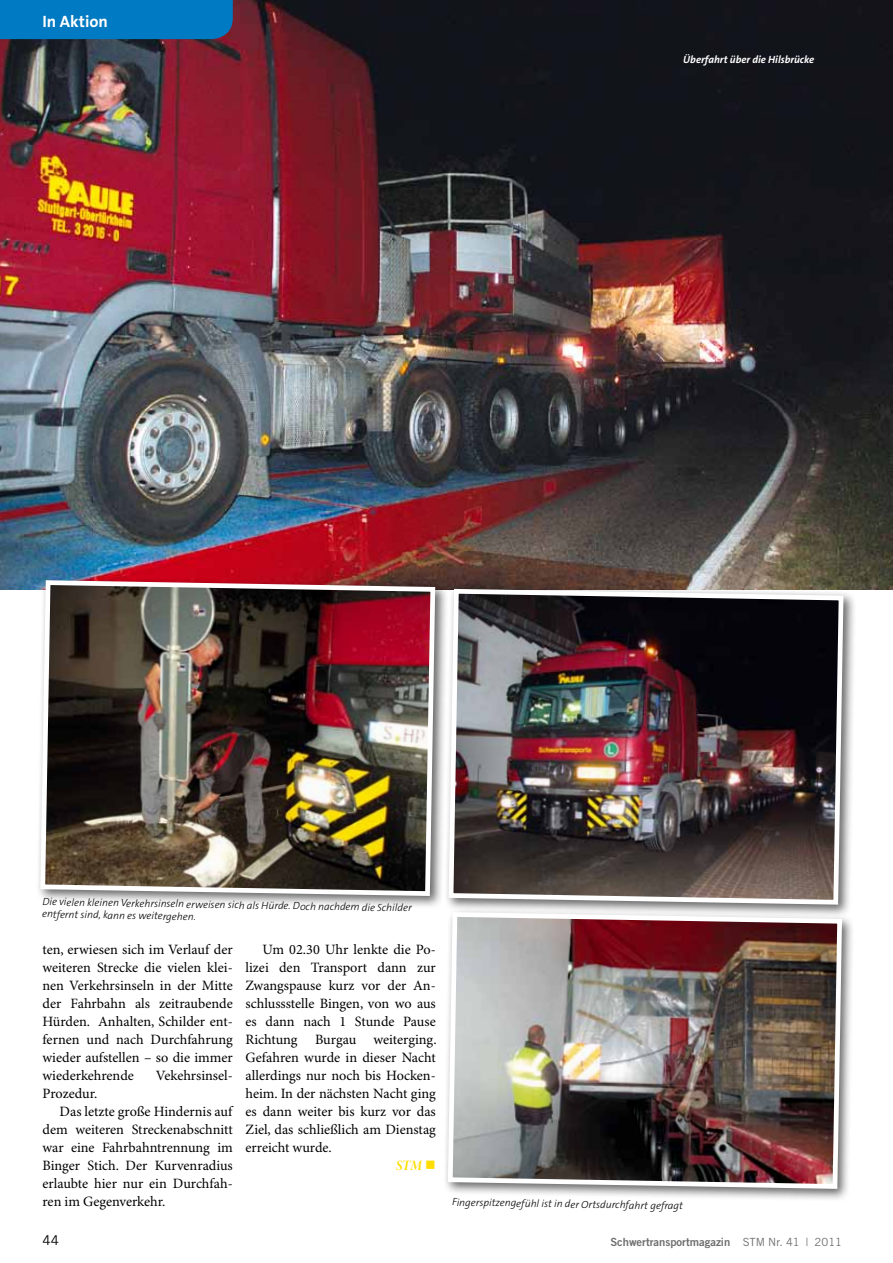
<style>
.page{position:relative;width:893px;height:1263px;background:#fff}
.page>*{position:absolute;margin:0;border:0;box-sizing:border-box;transform-origin:0 0}
.t1{font:700 16.5px "The Sans B7";color:#fff}
.t2{font:14.25px/18px "Minion Pro";color:#000;text-align:justify}
.t3{font:14.25px "Minion Pro Bold It Disp";color:#fd0}
.t4{font:13.5px "Trade Gothic";color:#000}
.t5{font:11.25px "Trade Gothic Bold Two";color:#6e6e6e}
.t6{font:italic 300 10.5px/12.3px "The Sans B3";color:#000}
.t7{font:italic 700 10.5px "The Sans B7";color:#fff}
.s1{font-family:"Trade Gothic"}
</style>
<div class="page">
<img style="left:0;top:0;width:893px;height:589px">
<div style="left:0;top:0;width:233px;height:39px;background:#007ac2"></div>
<div style="left:443px;top:584px;width:413px;height:333px;background:#000;opacity:.6"></div>
<img style="left:448px;top:586px;width:398px;height:321px">
<div style="left:443px;top:907px;width:412px;height:295px;background:#000;opacity:.6"></div>
<img style="left:445px;top:910px;width:399px;height:281px">
<div style="left:35px;top:575px;width:413px;height:334px;background:#000;opacity:.6"></div>
<img style="left:38px;top:578px;width:400px;height:320px">
<p class="t1" style="left:43px;top:13px;width:67px">In Aktion</p>
<p class="t7" style="left:683px;top:54px;width:133px">Überfahrt über die Hilsbrücke</p>
<p class="t6" style="left:43px;top:896px;width:371px;rotate:1deg">Die vielen kleinen Verkehrsinseln erweisen sich als Hürde. Doch nachdem die Schilder entfernt sind, kann es weitergehen.</p>
<p class="t2" style="left:43px;top:941px;width:192px">ten, erwiesen sich im Verlauf der weiteren Strecke die vielen klei&shy;nen Verkehrsinseln in der Mitte der Fahrbahn als zeitraubende Hürden. Anhalten, Schilder ent&shy;fernen und nach Durchfahrung wieder aufstellen – so die immer wiederkehrende</p>
<p class="t2" style="left:156px;top:1067px;width:78px">Vekehrsinsel-</p>
<p class="t2" style="left:43px;top:1085px;width:56px">Prozedur.</p>
<p class="t2" style="left:60px;top:1103px;width:174px">Das letzte große Hindernis auf</p>
<p class="t2" style="left:43px;top:1121px;width:192px">dem weiteren Streckenabschnitt</p>
<p class="t2" style="left:43px;top:1139px;width:192px">war eine Fahrbahntrennung im</p>
<p class="t2" style="left:43px;top:1157px;width:192px">Binger Stich. Der Kurvenradius</p>
<p class="t2" style="left:43px;top:1175px;width:192px">erlaubte hier nur ein Durchfah-</p>
<p class="t2" style="left:43px;top:1193px;width:124px">ren im Gegenverkehr.</p>
<p class="t2" style="left:246px;top:941px;width:193px;text-indent:17px">Um 02.30 Uhr lenkte die Po&shy;lizei den Transport dann zur Zwangspause kurz vor der An&shy;schlussstelle Bingen, von wo aus es dann nach 1 Stunde Pause Richtung Burgau weiterging.<br>Gefahren wurde in dieser Nacht allerdings nur noch bis Hocken&shy;heim. In der nächsten Nacht ging es dann weiter bis kurz vor das Ziel, das schließlich am Dienstag erreicht wurde.</p>
<p class="t3" style="left:396px;top:1157px;width:39px">STM ■</p>
<p class="t6" style="left:452px;top:1196px;width:232px;rotate:1deg">Fingerspitzengefühl ist in der Ortsdurchfahrt gefragt</p>
<p class="t4" style="left:43px;top:1232px;width:18px">44</p>
<p class="t5" style="left:610px;top:1235px;width:233px">Schwertransportmagazin <span class="s1">STM Nr. 41 | 2011</span></p>
</div>
